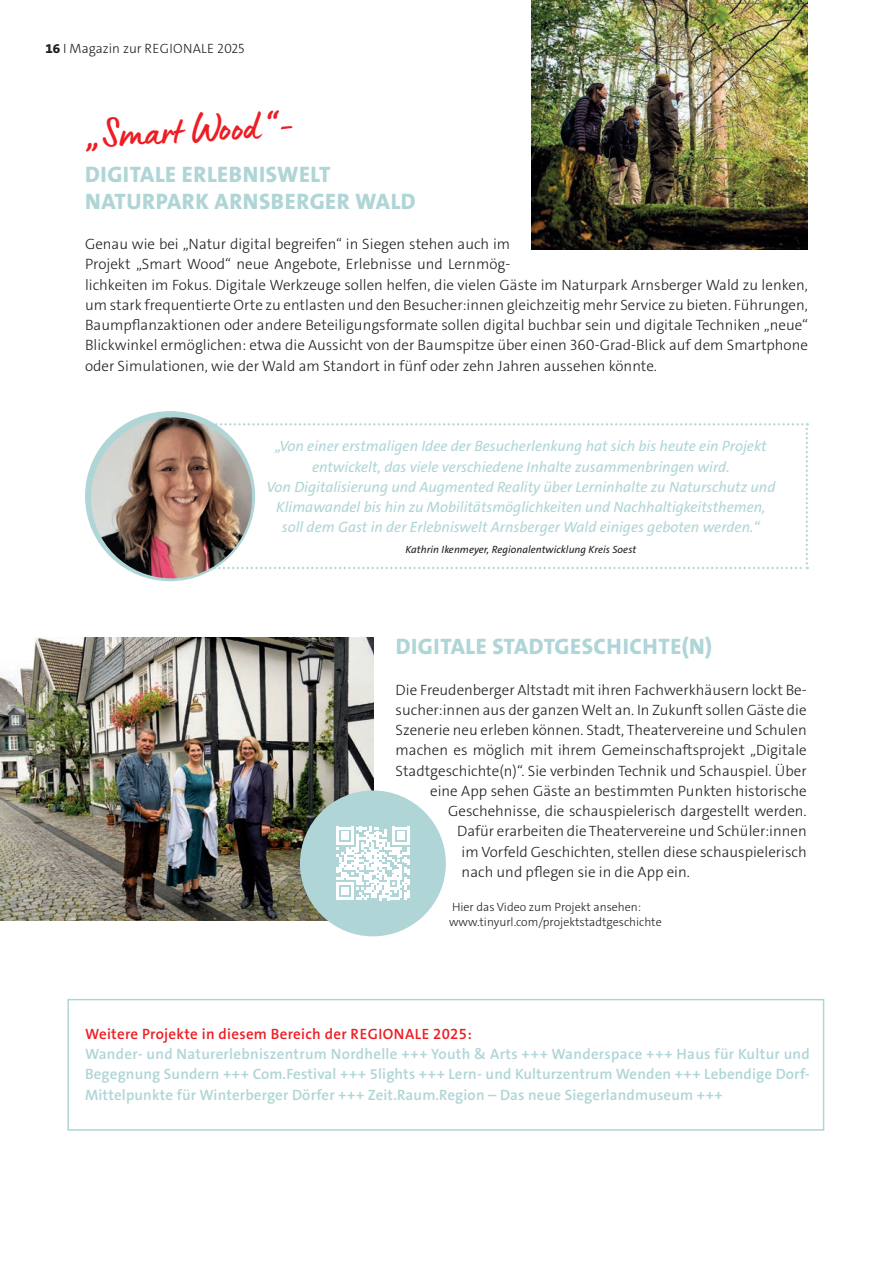
<style>
.page{position:relative;width:893px;height:1263px;background:#fff}
.page>*{position:absolute;margin:0;border:0;box-sizing:border-box;transform-origin:0 0}
.t1{font:42px "Lumios Marker";color:#ee1d23}
.t2{font:800 22.5px/27px "The Sans B W8";letter-spacing:.025em;color:#afd5d6}
.t3{font:300 15px/20.2px "The Sans";color:#231f20}
.t4{font:italic 15px/20.2px "The Sans";color:#afd5d6;text-align:center}
.t5{font:600 15px/20.2px "The Sans B W6";letter-spacing:.01em;color:#afd5d6;text-align:justify}
.t6{font:600 15px "The Sans B W6";letter-spacing:.02em;color:#ee1d23}
.t7{font:300 13.5px "The Sans";color:#231f20}
.t8{font:300 12px/15px "The Sans";color:#231f20}
.t9{font:italic 10.5px "The Sans";letter-spacing:.005em;color:#231f20}
.s1{font-family:"The Sans B W8";font-weight:800}
</style>
<div class="page">
<img style="left:531px;top:0;width:277px;height:249px">
<img style="left:0;top:637px;width:374px;height:283px">
<svg style="left:253px;top:423px;width:555px;height:146px"></svg>
<img style="left:90px;top:416px;width:163px;height:163px">
<div style="left:300px;top:790px;width:146px;height:146px;background:#afd5d6;border-radius:50%"></div>
<svg style="left:336px;top:827px;width:74px;height:73px"></svg>
<div style="left:67px;top:999px;width:757px;height:132px;border:2px solid #afd5d6"></div>
<p class="t7" style="left:45px;top:39px;width:201px"><span class="s1">16</span> I Magazin zur REGIONALE 2025</p>
<h1 class="t1" style="left:84px;top:108px;width:213px;rotate:-3deg">„Smart Wood“-</h1>
<h2 class="t2" style="left:85px;top:161px;width:332px">DIGITALE ERLEBNISWELT<br>NATURPARK ARNSBERGER WALD</h2>
<p class="t3" style="left:85px;top:234px;width:724px">Genau wie bei „Natur digital begreifen“ in Siegen stehen auch im<br>Projekt „Smart Wood“ neue Angebote, Erlebnisse und Lernmög-<br>lichkeiten im Fokus. Digitale Werkzeuge sollen helfen, die vielen Gäste im Naturpark Arnsberger Wald zu lenken, um stark frequentierte Orte zu entlasten und den Besucher:innen gleichzeitig mehr Service zu bieten. Führungen, Baumpflanzaktionen oder andere Beteiligungsformate sollen digital buchbar sein und digitale Techniken „neue“ Blickwinkel ermöglichen: etwa die Aussicht von der Baumspitze über einen 360-Grad-Blick auf dem Smartphone oder Simulationen, wie der Wald am Standort in fünf oder zehn Jahren aussehen könnte.</p>
<p class="t4" style="left:266px;top:436px;width:510px">„Von einer erstmaligen Idee der Besucherlenkung hat sich bis heute ein Projekt entwickelt, das viele verschiedene Inhalte zusammenbringen wird.<br>Von Digitalisierung und Augmented Reality über Lerninhalte zu Naturschutz und Klimawandel bis hin zu Mobilitätsmöglichkeiten und Nachhaltigkeitsthemen, soll dem Gast in der Erlebniswelt Arnsberger Wald einiges geboten werden.“</p>
<p class="t9" style="left:405px;top:542px;width:232px">Kathrin Ikenmeyer, Regionalentwicklung Kreis Soest</p>
<h2 class="t2" style="left:396px;top:633px;width:318px">DIGITALE STADTGESCHICHTE(N)</h2>
<p class="t3" style="left:396px;top:679px;width:413px">Die Freudenberger Altstadt mit ihren Fachwerkhäusern lockt Be-</p>
<p class="t3" style="left:396px;top:700px;width:412px">sucher:innen aus der ganzen Welt an. In Zukunft sollen Gäste die</p>
<p class="t3" style="left:396px;top:720px;width:413px">Szenerie neu erleben können. Stadt, Theatervereine und Schulen</p>
<p class="t3" style="left:396px;top:740px;width:413px">machen es möglich mit ihrem Gemeinschaftsprojekt „Digitale</p>
<p class="t3" style="left:396px;top:760px;width:412px">Stadtgeschichte(n)“. Sie verbinden Technik und Schauspiel. Über</p>
<p class="t3" style="left:430px;top:781px;width:378px">eine App sehen Gäste an bestimmten Punkten historische</p>
<p class="t3" style="left:448px;top:801px;width:360px">Geschehnisse, die schauspielerisch dargestellt werden.</p>
<p class="t3" style="left:457px;top:821px;width:351px">Dafür erarbeiten die Theatervereine und Schüler:innen</p>
<p class="t3" style="left:462px;top:841px;width:347px">im Vorfeld Geschichten, stellen diese schauspielerisch</p>
<p class="t3" style="left:462px;top:862px;width:230px">nach und pflegen sie in die App ein.</p>
<p class="t8" style="left:449px;top:900px;width:214px">Hier das Video zum Projekt ansehen: www.tinyurl.com/projektstadtgeschichte</p>
<p class="t6" style="left:85px;top:1024px;width:388px">Weitere Projekte in diesem Bereich der REGIONALE 2025:</p>
<p class="t5" style="left:85px;top:1044px;width:726px">Wander- und Naturerlebniszentrum Nordhelle +++ Youth &amp; Arts +++ Wanderspace +++ Haus für Kultur und Begegnung Sundern +++ Com.Festival +++ 5lights +++ Lern- und Kulturzentrum Wenden +++ Lebendige Dorf-Mittelpunkte für Winterberger Dörfer +++ Zeit.Raum.Region – Das neue Siegerlandmuseum +++</p>
</div>
